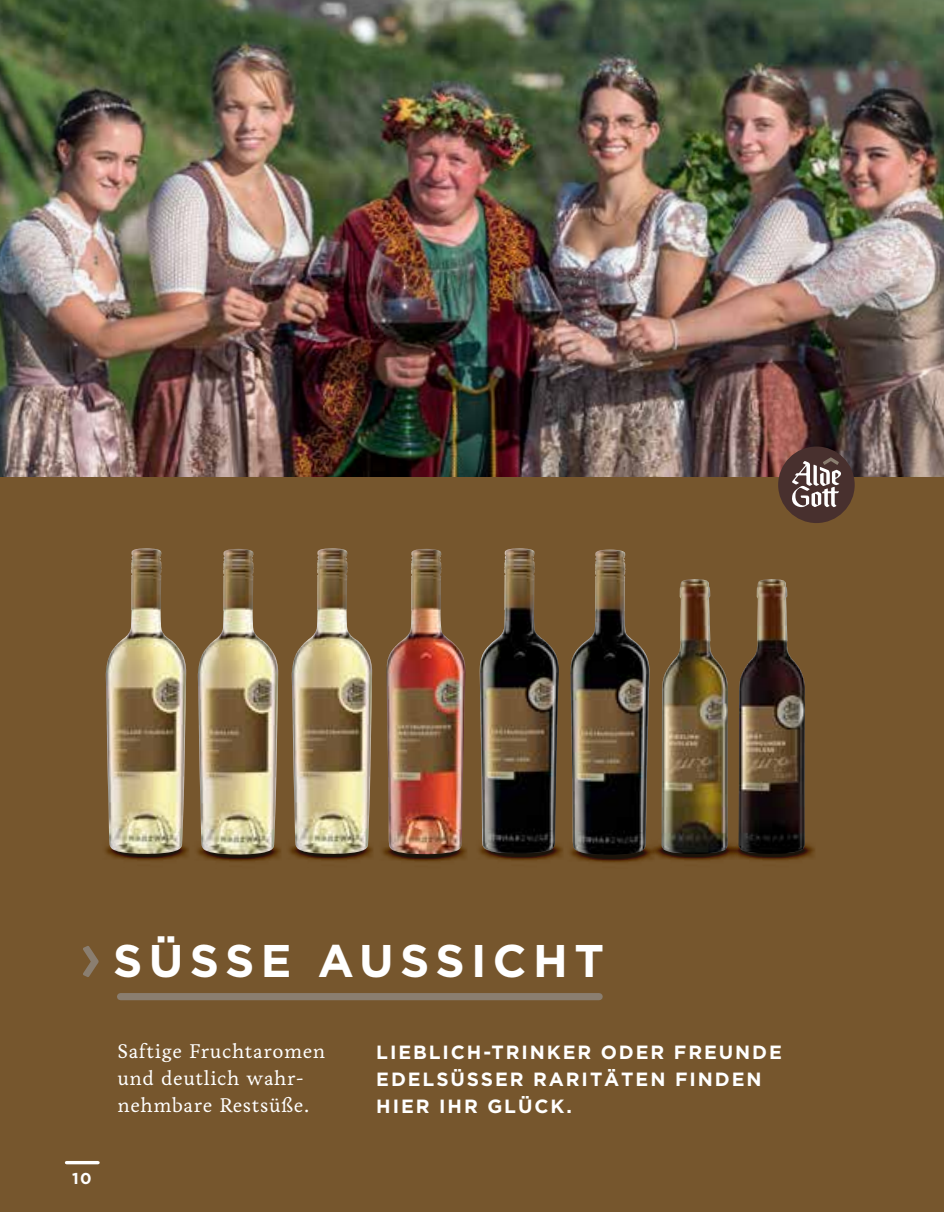
<style>
.page{position:relative;width:944px;height:1212px;background:#fff}
.page>*{position:absolute;margin:0;border:0;box-sizing:border-box;transform-origin:0 0}
.t1{font:700 45.68px "Gotham";letter-spacing:.14em;color:#fff}
.t2{font:20.25px/27px "Livory";letter-spacing:.03em;color:#fff}
.t3{font:700 19.12px/27px "Gotham";letter-spacing:.1em;color:#fff}
.t4{font:700 15.75px "Gotham";color:#fff}
</style>
<div class="page">
<div style="left:0;top:408px;width:944px;height:804px;background:#76562d"></div>
<div style="left:121px;top:993px;width:478px;height:7px;background:#8a7e70"></div>
<svg style="left:83px;top:946px;width:16px;height:31px"></svg>
<img style="left:0;top:0;width:944px;height:476px">
<div style="left:778px;top:446px;width:77px;height:77px;background:#48302e;border-radius:50%"></div>
<svg style="left:792px;top:457px;width:49px;height:50px"></svg>
<img style="left:287px;top:846px;width:180px;height:16px">
<img style="left:568px;top:847px;width:80px;height:16px">
<img style="left:648px;top:844px;width:78px;height:17px">
<img style="left:726px;top:843px;width:89px;height:18px">
<img style="left:386px;top:549px;width:80px;height:305px">
<img style="left:480px;top:548px;width:79px;height:306px">
<img style="left:570px;top:549px;width:80px;height:306px">
<img style="left:292px;top:548px;width:80px;height:306px">
<img style="left:198px;top:549px;width:80px;height:306px">
<img style="left:106px;top:548px;width:80px;height:306px">
<img style="left:738px;top:579px;width:67px;height:275px">
<img style="left:661px;top:579px;width:67px;height:275px">
<hr style="left:67px;top:1161px;width:31px;height:3px;background:#fff">
<h1 class="t1" style="left:113px;top:935px;width:492px">SÜSSE AUSSICHT</h1>
<p class="t4" style="left:72px;top:1169px;width:21px">10</p>
<p class="t2" style="left:117px;top:1037px;width:209px">Saftige Fruchtaromen und deutlich wahr&shy;nehmbare Restsüße.</p>
<p class="t3" style="left:376px;top:1038px;width:407px">LIEBLICH-TRINKER ODER FREUNDE<br>EDELSÜSSER RARITÄTEN FINDEN<br>HIER IHR GLÜCK.</p>
</div>
